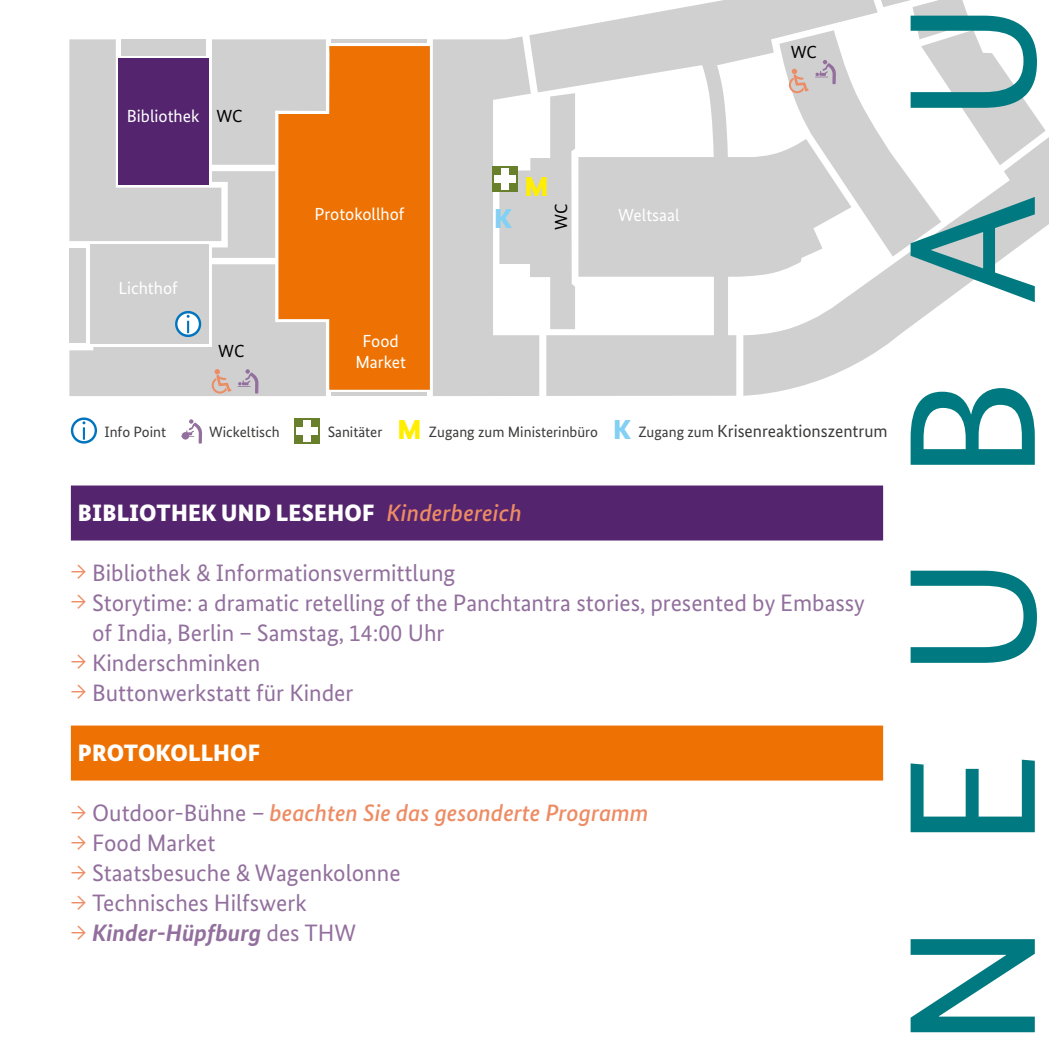
<style>
.page{position:relative;width:1049px;height:1049px;background:#fff}
.page>*{position:absolute;margin:0;border:0;box-sizing:border-box;transform-origin:0 0}
.t1{font:180px "Bundes Sans";letter-spacing:.41em;color:#007a80}
.t2{font:900 27.5px "Bundes Sans";color:#fe0}
.t3{font:900 27.5px "Bundes Sans";color:#83d0f5}
.t4{font:23.75px/30px "Bundes Sans";color:#926f9d}
.t5{font:italic 500 23.75px "Bundes Sans";color:#ed8c64}
.Aufzählung_Überschrift{font:900 23.75px "Bundes Sans";letter-spacing:.01em;color:#fff}
.t6{font:italic 700 23.75px "Bundes Sans";color:#926f9d}
.t7{font:17.5px/21.5px "Bundes Sans";color:#fff;text-align:center}
.t8{font:17.5px "Bundes Sans";color:#000}
.t9{font:15px "Bundes Sans";color:#3b3b3a}
.s1{color:#000}
.s2{font-weight:900;font-size:27.5px;color:#fe0}
.s3{font-weight:900;font-size:27.5px;color:#83d0f5}
.s4{font-size:17.5px}
.s5{font-weight:500;font-style:italic;color:#ed8c64}
.s6{font-size:20px;color:#ed8c64}
.s7{font-weight:400;font-style:normal;font-size:20px}
.s8{font-weight:400;font-style:normal;color:#926f9d}
.s9{font-weight:400;font-style:normal;font-size:20px;color:#ed8c64}
.s10{font-weight:400;font-style:normal}
</style>
<div class="page">
<div style="left:69px;top:248px;width:17px;height:95px;background:#d0d0d0"></div>
<hr style="left:331px;top:39px;width:96px;height:4px;background:#d0d0d0">
<hr style="left:331px;top:393px;width:96px;height:3px;background:#d0d0d0">
<svg style="left:878px;top:137px;width:171px;height:214px"></svg>
<svg style="left:433px;top:37px;width:96px;height:359px"></svg>
<svg style="left:529px;top:0;width:349px;height:396px;fill:#d0d0d0"></svg>
<div style="left:278px;top:46px;width:152px;height:344px;background:#ee7203"></div>
<div style="left:90px;top:244px;width:118px;height:99px;background:#d0d0d0"></div>
<svg style="left:69px;top:39px;width:267px;height:219px;background:#d8bfa8"></svg>
<div style="left:118px;top:58px;width:91px;height:127px;background:#54246f"></div>
<div style="left:492px;top:166px;width:26px;height:26px;background:#68802b"></div>
<div style="left:502px;top:168px;width:7px;height:22px;background:#fff"></div>
<div style="left:494px;top:175px;width:22px;height:8px;background:#fff"></div>
<svg style="left:69px;top:264px;width:257px;height:132px"></svg>
<svg style="left:779px;top:0;width:266px;height:257px"></svg>
<svg style="left:71px;top:417px;width:26px;height:27px"></svg>
<div style="left:73px;top:420px;width:22px;height:21px;background:#fff;border-radius:50%"></div>
<svg style="left:82px;top:421px;width:3px;height:19px"></svg>
<svg style="left:181px;top:419px;width:21px;height:25px"></svg>
<div style="left:295px;top:418px;width:25px;height:26px;background:#68802b"></div>
<div style="left:304px;top:420px;width:7px;height:22px;background:#fff"></div>
<div style="left:296px;top:427px;width:22px;height:7px;background:#fff"></div>
<div style="left:71px;top:485px;width:812px;height:55px;background:#54246f"></div>
<div style="left:71px;top:725px;width:812px;height:55px;background:#ee7203"></div>
<p class="t7" style="left:127px;top:105px;width:117px">Bibliothek <span class="s1">WC</span></p>
<p class="t7" style="left:118px;top:277px;width:61px">Lichthof</p>
<p class="t8" style="left:218px;top:341px;width:28px">WC</p>
<p class="t2" style="left:524px;top:170px;width:26px">M</p>
<p class="t8" style="left:550px;top:230px;width:28px;rotate:-90deg">WC</p>
<p class="t7" style="left:314px;top:203px;width:92px">Protokollhof</p>
<p class="t7" style="left:618px;top:204px;width:63px">Weltsaal</p>
<p class="t3" style="left:494px;top:202px;width:19px">K</p>
<p class="t7" style="left:355px;top:330px;width:52px">Food<br>Market</p>
<p class="t8" style="left:791px;top:42px;width:28px">WC</p>
<p class="t9" style="left:105px;top:422px;width:63px">Info Point</p>
<p class="t9" style="left:209px;top:422px;width:72px">Wickeltisch</p>
<p class="t9" style="left:328px;top:422px;width:561px">Sanitäter <span class="s2">M</span> Zugang zum Ministerinbüro <span class="s3">K</span> Zugang zum <span class="s4">Krisenreaktionszentrum</span></p>
<h1 class="Aufzählung_Überschrift" style="left:78px;top:499px;width:445px">BIBLIOTHEK UND LESEHOF <span class="s5">Kinderbereich</span></h1>
<p class="t4" style="left:71px;top:557px;width:386px"><span class="s6">→</span> Bibliothek &amp; Informationsvermittlung</p>
<p class="t4" style="left:92px;top:587px;width:774px;text-indent:-21px"><span class="s6">→</span> Storytime: a dramatic retelling of the Panchtantra stories, presented by Embassy of India, Berlin – Samstag, 14:00 Uhr</p>
<p class="t4" style="left:71px;top:647px;width:191px"><span class="s6">→</span> Kinderschminken</p>
<p class="t4" style="left:71px;top:677px;width:284px"><span class="s6">→</span> Buttonwerkstatt für Kinder</p>
<h1 class="Aufzählung_Überschrift" style="left:78px;top:739px;width:184px">PROTOKOLLHOF</h1>
<p class="t5" style="left:71px;top:798px;width:579px"><span class="s7">→</span> <span class="s8">Outdoor-Bühne –</span> beachten Sie das gesonderte Programm</p>
<p class="t4" style="left:71px;top:827px;width:146px"><span class="s6">→</span> Food Market</p>
<p class="t4" style="left:71px;top:857px;width:331px"><span class="s6">→</span> Staatsbesuche &amp; Wagenkolonne</p>
<p class="t4" style="left:71px;top:887px;width:237px"><span class="s6">→</span> Technisches Hilfswerk</p>
<p class="t6" style="left:71px;top:918px;width:287px"><span class="s9">→</span> Kinder-Hüpfburg <span class="s10">des THW</span></p>
<h1 class="t1" style="left:863px;top:1049px;width:1050px;rotate:-90deg">NEUBAU</h1>
</div>
